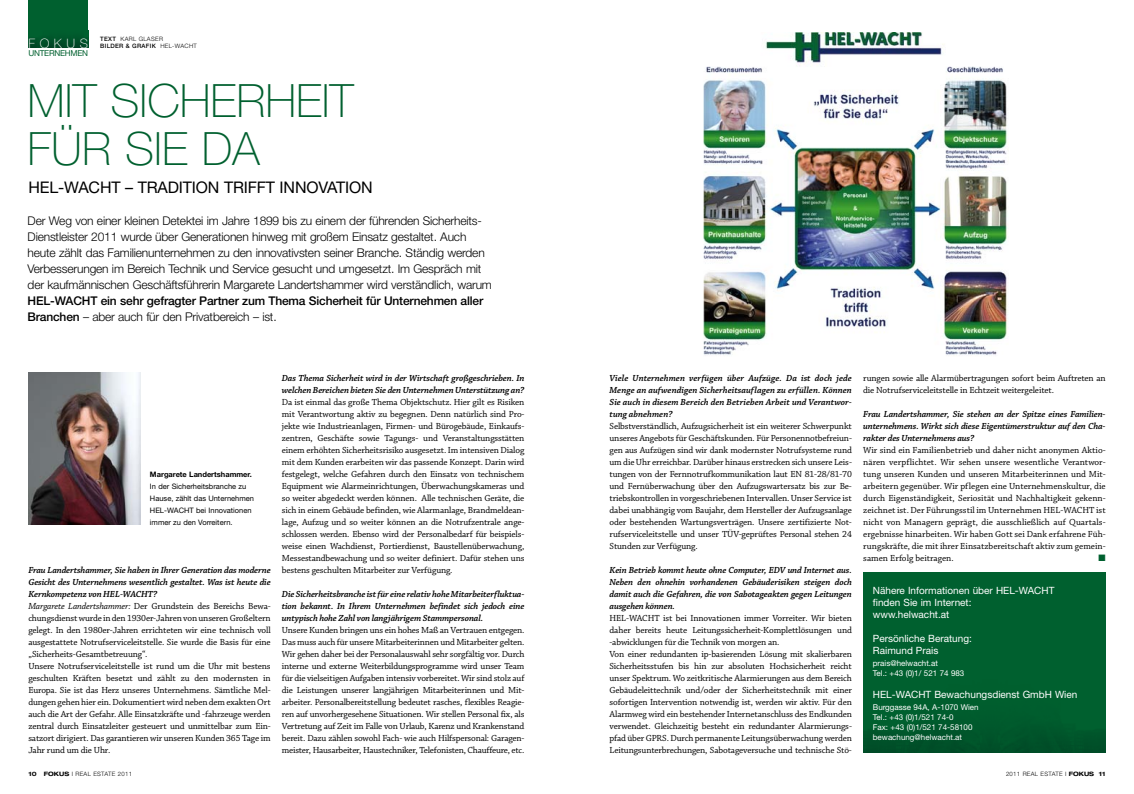
<style>
.page{position:relative;width:1134px;height:794px;background:#fff}
.page>*{position:absolute;margin:0;border:0;box-sizing:border-box;transform-origin:0 0}
.t1{font:100 46px/48px "Helvetica Neue LT Std";color:#00602f}
.t2{font:16px "Helvetica Neue LT Std";letter-spacing:-.01em;color:#000}
.t3{font:100 13px "Helvetica Neue LT Std";letter-spacing:.355em;color:#fff}
.t4{font:300 12px/16px "Helvetica Neue LT Std";letter-spacing:-.015em;color:#000}
.t5{font:500 12px/16px "Helvetica Neue LT Std";letter-spacing:-.015em;color:#000}
.t6{font:10px/12px "Helvetica Neue LT Std";color:#fff}
.t7{font:9.3px/12px "Chaparral Pro";letter-spacing:-.015em;color:#000;text-align:justify}
.t8{font:italic 600 9.3px/12px "Chaparral Pro";letter-spacing:-.015em;color:#000;text-align:justify}
.t9{font:9.3px "Zapf Dingbats ITC";color:#00602f}
.t10{font:8.2px "Helvetica Neue LT Std";letter-spacing:-.03em;color:#00602f}
.t11{font:8px/10px "Helvetica Neue LT Std";color:#fff}
.t12{font:7.5px/12px "Helvetica Neue LT Std";color:#000}
.t13{font:700 7.5px "Helvetica Neue LT Std";color:#000}
.t14{font:300 6px/7px "Helvetica Neue LT Std";letter-spacing:.05em;color:#000}
.s1{font-weight:500}
.s2{font-weight:300}
.s3{font-weight:600;font-style:italic}
.s4{font-style:italic}
.s5{font-weight:700;font-stretch:expanded}
</style>
<div class="page">
<div style="left:28px;top:0;width:60px;height:48px;background:linear-gradient(to bottom,#006631,#005229)"></div>
<svg style="left:88px;top:30px;width:1px;height:18px"></svg>
<img style="left:703px;top:33px;width:305px;height:322px">
<img style="left:28px;top:372px;width:112px;height:152px">
<div style="left:863px;top:573px;width:243px;height:180px;background:#00602f"></div>
<h3 class="t3" style="left:28px;top:36px;width:61px">FOKUS</h3>
<p class="t10" style="left:28px;top:48px;width:61px">UNTERNEHMEN</p>
<p class="t14" style="left:100px;top:36px;width:98px"><span class="s1">TEXT</span> KARL GLASER<br><span class="s1">BILDER &amp; GRAFIK</span> HEL-WACHT</p>
<h1 class="t1" style="left:28px;top:76px;width:328px">MIT SICHERHEIT<br>FÜR SIE DA</h1>
<h2 class="t2" style="left:28px;top:178px;width:346px">HEL-WACHT – TRADITION TRIFFT INNOVATION</h2>
<p class="t4" style="left:28px;top:213px;width:466px">Der Weg von einer kleinen Detektei im Jahre 1899 bis zu einem der führenden Sicherheits-Dienstleister 2011 wurde über Generationen hinweg mit großem Einsatz gestaltet. Auch heute zählt das Familienunternehmen zu den innovativsten seiner Branche. Ständig werden Verbesserungen im Bereich Technik und Service gesucht und umgesetzt. Im Gespräch mit der kaufmännischen Geschäftsführerin Margarete Landertshammer wird verständlich, warum</p>
<p class="t5" style="left:28px;top:293px;width:457px">HEL-WACHT ein sehr gefragter Partner zum Thema Sicherheit für Unternehmen aller<br>Branchen <span class="s2">– aber auch für den Privatbereich – ist.</span></p>
<p class="t13" style="left:150px;top:469px;width:103px">Margarete Landertshammer.</p>
<p class="t12" style="left:150px;top:480px;width:105px">In der Sicherheitsbranche zu<br>Hause, zählt das Unternehmen<br>HEL-WACHT bei Innovationen immer zu den Vorreitern.</p>
<p class="t7" style="left:28px;top:564px;width:244px;text-align:left"><span class="s3">Frau Landertshammer, Sie haben in Ihrer Generation das moderne Gesicht des Unternehmens wesentlich gestaltet. Was ist heute die Kernkompetenz von HEL-WACHT?<br></span><span class="s4">Margarete Landertshammer:</span> Der Grundstein des Bereichs Bewa&shy;chungsdienst wurde in den 1930er-Jahren von unseren Großeltern gelegt. In den 1980er-Jahren errichteten wir eine technisch voll ausgestattete Notrufserviceleitstelle. Sie wurde die Basis für eine „Sicherheits-Gesamtbetreuung“.<br>Unsere Notrufserviceleitstelle ist rund um die Uhr mit bestens geschulten Kräften besetzt und zählt zu den modernsten in Europa. Sie ist das Herz unseres Unternehmens. Sämtliche Mel&shy;dungen gehen hier ein. Dokumentiert wird neben dem exakten Ort auch die Art der Gefahr. Alle Einsatzkräfte und -fahrzeuge werden zentral durch Einsatzleiter gesteuert und unmittelbar zum Ein&shy;satzort dirigiert. Das garantieren wir unseren Kunden 365 Tage im Jahr rund um die Uhr.</p>
<p class="t8" style="left:282px;top:372px;width:244px">Das Thema Sicherheit wird in der Wirtschaft großgeschrieben. In welchen Bereichen bieten Sie den Unternehmen Unterstützung an?</p>
<p class="t7" style="left:282px;top:396px;width:244px">Da ist einmal das große Thema Objektschutz. Hier gilt es Risiken mit Verantwortung aktiv zu begegnen. Denn natürlich sind Pro&shy;jekte wie Industrieanlagen, Firmen- und Bürogebäude, Einkaufs&shy;zentren, Geschäfte sowie Tagungs- und Veranstaltungsstätten einem erhöhten Sicherheitsrisiko ausgesetzt. Im intensiven Dialog mit dem Kunden erarbeiten wir das passende Konzept. Darin wird festgelegt, welche Gefahren durch den Einsatz von technischem Equipment wie Alarmeinrichtungen, Überwachungskameras und so weiter abgedeckt werden können. Alle technischen Geräte, die sich in einem Gebäude befinden, wie Alarmanlage, Brandmeldean&shy;lage, Aufzug und so weiter können an die Notrufzentrale ange&shy;schlossen werden. Ebenso wird der Personalbedarf für beispiels&shy;weise einen Wachdienst, Portierdienst, Baustellenüberwachung, Messestandbewachung und so weiter definiert. Dafür stehen uns bestens geschulten Mitarbeiter zur Verfügung.</p>
<p class="t8" style="left:282px;top:588px;width:244px">Die Sicherheitsbranche ist für eine relativ hohe Mitarbeiterfluktua&shy;tion bekannt. In Ihrem Unternehmen befindet sich jedoch eine untypisch hohe Zahl von langjährigem Stammpersonal.</p>
<p class="t7" style="left:282px;top:624px;width:244px">Unsere Kunden bringen uns ein hohes Maß an Vertrauen entgegen.<br>Das muss auch für unsere Mitarbeiterinnen und Mitarbeiter gelten.<br>Wir gehen daher bei der Personalauswahl sehr sorgfältig vor. Durch interne und externe Weiterbildungsprogramme wird unser Team für die vielseitigen Aufgaben intensiv vorbereitet. Wir sind stolz auf die Leistungen unserer langjährigen Mitarbeiterinnen und Mit&shy;arbeiter. Personalbereitstellung bedeutet rasches, flexibles Reagie&shy;ren auf unvorhergesehene Situationen. Wir stellen Personal fix, als Vertretung auf Zeit im Falle von Urlaub, Karenz und Krankenstand bereit. Dazu zählen sowohl Fach- wie auch Hilfspersonal: Garagen&shy;meister, Hausarbeiter, Haustechniker, Telefonisten, Chauffeure, etc.</p>
<p class="t8" style="left:609px;top:372px;width:244px">Viele Unternehmen verfügen über Aufzüge. Da ist doch jede Menge an aufwendigen Sicherheitsauflagen zu erfüllen. Können Sie auch in diesem Bereich den Betrieben Arbeit und Verantwor&shy;tung abnehmen?</p>
<p class="t7" style="left:609px;top:420px;width:244px">Selbstverständlich, Aufzugsicherheit ist ein weiterer Schwerpunkt unseres Angebots für Geschäftskunden. Für Personennotbefreiun&shy;gen aus Aufzügen sind wir dank modernster Notrufsysteme rund um die Uhr erreichbar. Darüber hinaus erstrecken sich unsere Leis&shy;tungen von der Fernnotrufkommunikation laut EN 81-28/81-70 und Fernüberwachung über den Aufzugswartersatz bis zur Be&shy;triebskontrollen in vorgeschriebenen Intervallen. Unser Service ist dabei unabhängig vom Baujahr, dem Hersteller der Aufzugsanlage oder bestehenden Wartungsverträgen. Unsere zertifizierte Not&shy;rufserviceleitstelle und unser TÜV-geprüftes Personal stehen 24<br>Stunden zur Verfügung.</p>
<p class="t8" style="left:609px;top:564px;width:244px">Kein Betrieb kommt heute ohne Computer, EDV und Internet aus.<br>Neben den ohnehin vorhandenen Gebäuderisiken steigen doch damit auch die Gefahren, die von Sabotageakten gegen Leitungen ausgehen können.</p>
<p class="t7" style="left:609px;top:612px;width:244px;text-align:left">HEL-WACHT ist bei Innovationen immer Vorreiter. Wir bieten daher bereits heute Leitungssicherheit-Komplettlösungen und -abwicklungen für die Technik von morgen an.<br>Von einer redundanten ip-basierenden Lösung mit skalierbaren Sicherheitsstufen bis hin zur absoluten Hochsicherheit reicht unser Spektrum. Wo zeitkritische Alarmierungen aus dem Bereich Gebäudeleittechnik und/oder der Sicherheitstechnik mit einer sofortigen Intervention notwendig ist, werden wir aktiv. Für den Alarmweg wird ein bestehender Internetanschluss des Endkunden verwendet. Gleichzeitig besteht ein redundanter Alarmierungs&shy;pfad über GPRS. Durch permanente Leitungsüberwachung werden Leitungsunterbrechungen, Sabotageversuche und technische Stö-</p>
<p class="t7" style="left:863px;top:372px;width:244px">rungen sowie alle Alarmübertragungen sofort beim Auftreten an die Notrufserviceleitstelle in Echtzeit weitergeleitet.</p>
<p class="t8" style="left:863px;top:408px;width:244px">Frau Landertshammer, Sie stehen an der Spitze eines Familien&shy;unternehmens. Wirkt sich diese Eigentümerstruktur auf den Cha&shy;rakter des Unternehmens aus?</p>
<p class="t7" style="left:863px;top:444px;width:244px">Wir sind ein Familienbetrieb und daher nicht anonymen Aktio&shy;nären verpflichtet. Wir sehen unsere wesentliche Verantwor&shy;tung unseren Kunden und unseren Mitarbeiterinnen und Mit&shy;arbeitern gegenüber. Wir pflegen eine Unternehmenskultur, die durch Eigenständigkeit, Seriosität und Nachhaltigkeit gekenn&shy;zeichnet ist. Der Führungsstil im Unternehmen HEL-WACHT ist nicht von Managern geprägt, die ausschließlich auf Quartals&shy;ergebnisse hinarbeiten. Wir haben Gott sei Dank erfahrene Füh&shy;rungskräfte, die mit ihrer Einsatzbereitschaft aktiv zum gemein&shy;samen Erfolg beitragen.</p>
<p class="t9" style="left:1098px;top:553px;width:9px">■</p>
<p class="t6" style="left:873px;top:584px;width:183px">Nähere Informationen über HEL-WACHT finden Sie im Internet:<br>www.helwacht.at</p>
<p class="t6" style="left:873px;top:632px;width:100px">Persönliche Beratung:<br>Raimund Prais</p>
<p class="t11" style="left:873px;top:658px;width:93px">prais@helwacht.at<br>Tel.: +43 (0)1/ 521 74 983</p>
<p class="t6" style="left:873px;top:688px;width:206px">HEL-WACHT Bewachungsdienst GmbH Wien</p>
<p class="t11" style="left:873px;top:702px;width:107px">Burggasse 94A, A-1070 Wien<br>Tel.: +43 (0)1/521 74-0<br>Fax: +43 (0)1/521 74-58100 bewachung@helwacht.at</p>
<p class="t14" style="left:28px;top:770px;width:105px"><span class="s5">10 FOKUS</span> I REAL ESTATE 2011</p>
<p class="t14" style="left:1006px;top:770px;width:101px">2011 REAL ESTATE I <span class="s5">FOKUS 11</span></p>
</div>
